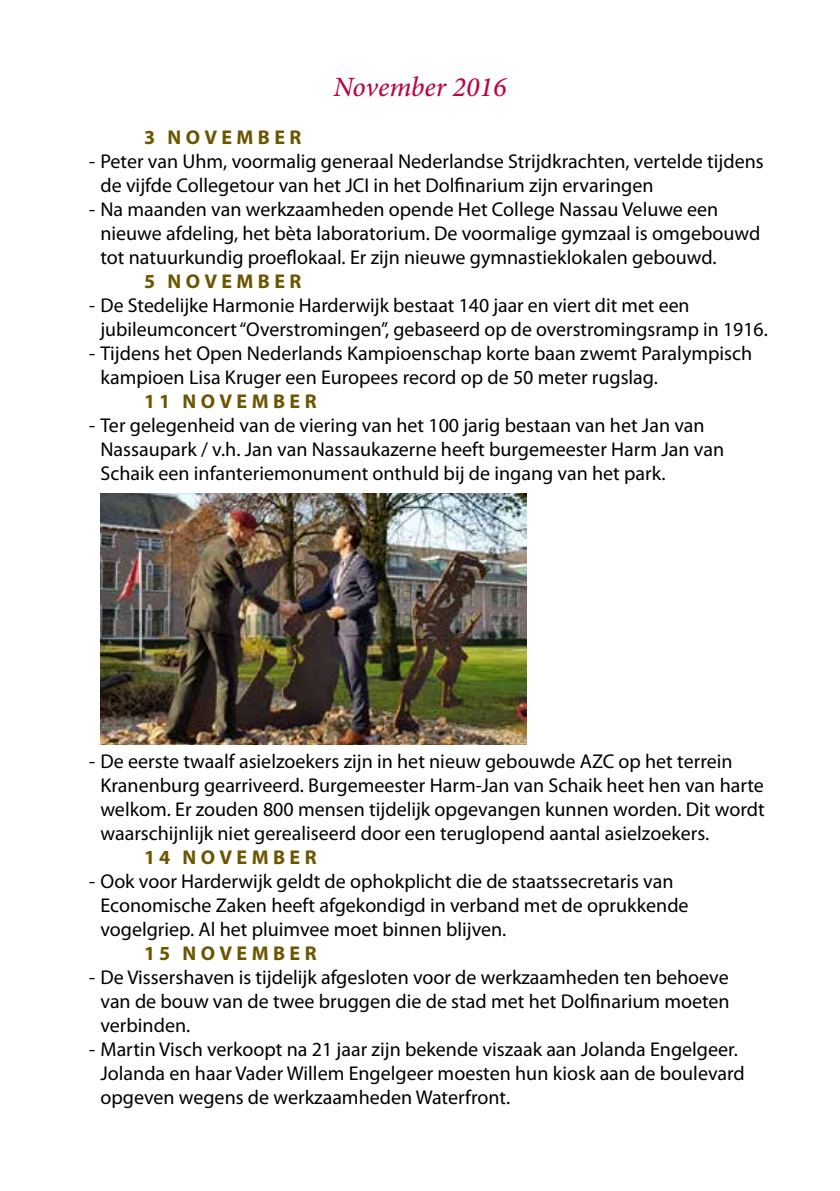
<style>
.page{position:relative;width:840px;height:1191px;background:#fff}
.page>*{position:absolute;margin:0;border:0;box-sizing:border-box;transform-origin:0 0}
.t1{font:italic 500 28px "Minion Pro";color:#ba0646}
.t2{font:20px/24px "Myriad Pro";color:#000}
.t3{font:700 20px "Myriad Pro";letter-spacing:.22em;color:#6d5600}
</style>
<div class="page">
<img style="left:100px;top:493px;width:426px;height:251px">
<h1 class="t1" style="left:333px;top:68px;width:174px">November 2016</h1>
<p class="t3" style="left:144px;top:124px;width:159px">3 NOVEMBER</p>
<p class="t2" style="left:100px;top:149px;width:664px;text-indent:-11px">- Peter van Uhm, voormalig generaal Nederlandse Strijdkrachten, vertelde tijdens de vijfde Collegetour van het JCI in het Dolfinarium zijn ervaringen</p>
<p class="t2" style="left:100px;top:197px;width:661px;text-indent:-11px">- Na maanden van werkzaamheden opende Het College Nassau Veluwe een nieuwe afdeling, het bèta laboratorium. De voormalige gymzaal is omgebouwd tot natuurkundig proeflokaal. Er zijn nieuwe gymnastieklokalen gebouwd.</p>
<p class="t3" style="left:144px;top:268px;width:159px">5 NOVEMBER</p>
<p class="t2" style="left:100px;top:293px;width:668px;text-indent:-11px">- De Stedelijke Harmonie Harderwijk bestaat 140 jaar en viert dit met een jubileumconcert “Overstromingen”, gebaseerd op de overstromingsramp in 1916.</p>
<p class="t2" style="left:100px;top:341px;width:653px;text-indent:-11px">- Tijdens het Open Nederlands Kampioenschap korte baan zwemt Paralympisch kampioen Lisa Kruger een Europees record op de 50 meter rugslag.</p>
<p class="t3" style="left:144px;top:388px;width:174px">11 NOVEMBER</p>
<p class="t2" style="left:100px;top:413px;width:624px;text-indent:-11px">- Ter gelegenheid van de viering van het 100 jarig bestaan van het Jan van<br>Nassaupark / v.h. Jan van Nassaukazerne heeft burgemeester Harm Jan van<br>Schaik een infanteriemonument onthuld bij de ingang van het park.</p>
<p class="t2" style="left:100px;top:749px;width:665px;text-indent:-11px">- De eerste twaalf asielzoekers zijn in het nieuw gebouwde AZC op het terrein Kranenburg gearriveerd. Burgemeester Harm-Jan van Schaik heet hen van harte welkom. Er zouden 800 mensen tijdelijk opgevangen kunnen worden. Dit wordt waarschijnlijk niet gerealiseerd door een teruglopend aantal asielzoekers.</p>
<p class="t3" style="left:144px;top:844px;width:174px">14 NOVEMBER</p>
<p class="t2" style="left:100px;top:869px;width:589px;text-indent:-11px">- Ook voor Harderwijk geldt de ophokplicht die de staatssecretaris van<br>Economische Zaken heeft afgekondigd in verband met de oprukkende vogelgriep. Al het pluimvee moet binnen blijven.</p>
<p class="t3" style="left:144px;top:940px;width:174px">15 NOVEMBER</p>
<p class="t2" style="left:100px;top:965px;width:630px;text-align:justify;text-indent:-11px">- De Vissershaven is tijdelijk afgesloten voor de werkzaamheden ten behoeve van de bouw van de twee bruggen die de stad met het Dolfinarium moeten verbinden.</p>
<p class="t2" style="left:100px;top:1037px;width:645px;text-indent:-11px">- Martin Visch verkoopt na 21 jaar zijn bekende viszaak aan Jolanda Engelgeer.<br>Jolanda en haar Vader Willem Engelgeer moesten hun kiosk aan de boulevard opgeven wegens de werkzaamheden Waterfront.</p>
</div>
